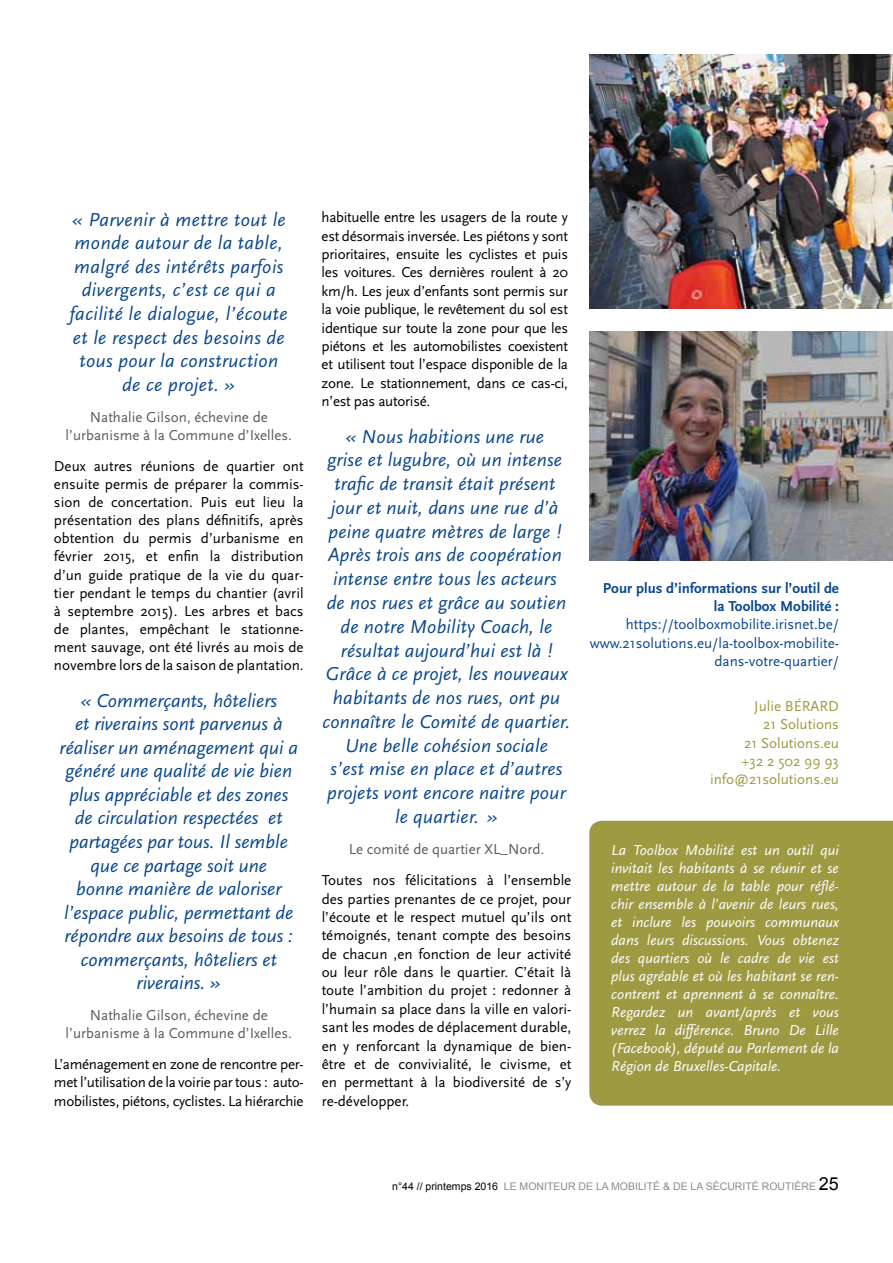
<style>
.page{position:relative;width:893px;height:1263px;background:#fff}
.page>*{position:absolute;margin:0;border:0;box-sizing:border-box;transform-origin:0 0}
.t1{font:italic 19.5px/23.5px "Scala Sans";letter-spacing:.01em;color:#0b488e;text-align:center}
.t2{font:15px/18.1px "Scala Sans";letter-spacing:-.01em;color:#000;text-align:justify}
.t3{font:italic 15px/18px "Scala Sans";color:#fff;text-align:justify}
.t4{font:15px/18.1px "Scala Sans";color:#5c5c5e;text-align:center}
.t5{font:15px/18.3px "Scala Sans";color:#0b488e;text-align:right}
.t6{font:15px/18.3px "Scala Sans";color:#9e9a41;text-align:right}
.t7{font:700 15px/18.3px "Scala Sans";color:#0b488e;text-align:right}
.t8{font:10.5px "Arial";color:#8b8c8f}
.s1{color:#000}
.s2{font-size:18px;color:#000}
</style>
<div class="page">
<img style="left:589px;top:332px;width:304px;height:228px">
<img style="left:589px;top:54px;width:304px;height:254px">
<div style="left:589px;top:821px;width:304px;height:285px;background:#9e9a41"></div>
<h1 class="t1" style="left:70px;top:208px;width:219px">« Parvenir à mettre tout le monde autour de la table, malgré des intérêts parfois divergents, c’est ce qui a facilité le dialogue, l’écoute et le respect des besoins de tous pour la construction de ce projet. »</h1>
<p class="t4" style="left:66px;top:408px;width:228px">N athalie Gilson, échevine de l’urbanisme à la Commune d’Ixelles.</p>
<p class="t2" style="left:54px;top:457px;width:251px">Deux autres réunions de quartier ont ensuite permis de préparer la commis&shy;sion de concertation. Puis eut lieu la présentation des plans définitifs, après obtention du permis d’urbanisme en février 2015, et enfin la distribution d’un guide pratique de la vie du quar&shy;tier pendant le temps du chantier (avril à septembre 2015). Les arbres et bacs de plantes, empêchant le stationne&shy;ment sauvage, ont été livrés au mois de novembre lors de la saison de plantation.</p>
<p class="t1" style="left:60px;top:689px;width:240px">« Commerçants, hôteliers<br>et riverains sont parvenus à réaliser un aménagement qui a généré une qualité de vie bien plus appréciable et des zones de circulation respectées et partagées par tous. Il semble que ce partage soit une<br>bonne manière de valoriser l’espace public, permettant de répondre aux besoins de tous : commerçants, hôteliers et riverains. »</p>
<p class="t4" style="left:66px;top:1006px;width:228px">N athalie Gilson, échevine de l’urbanisme à la Commune d’Ixelles.</p>
<p class="t2" style="left:54px;top:1056px;width:251px">L’aménagement en zone de rencontre per&shy;met l’utilisation de la voirie par tous : auto&shy;mobilistes, piétons, cyclistes. La hiérarchie</p>
<p class="t2" style="left:322px;top:209px;width:248px">habituelle entre les usagers de la route y est désormais inversée. Les piétons y sont prioritaires, ensuite les cyclistes et puis les voitures. Ces dernières roulent à 20 km/h. Les jeux d’enfants sont permis sur la voie publique, le revêtement du sol est identique sur toute la zone pour que les piétons et les automobilistes coexistent et utilisent tout l’espace disponible de la zone. Le stationnement, dans ce cas-ci, n’est pas autorisé.</p>
<p class="t1" style="left:323px;top:425px;width:249px">« Nous habitions une rue<br>grise et lugubre, où un intense trafic de transit était présent jour et nuit, dans une rue d’à peine quatre mètres de large !<br>Après trois ans de coopération intense entre tous les acteurs<br>de nos rues et grâce au soutien de notre Mobility Coach, le résultat aujourd’hui est là !<br>Grâce à ce projet, les nouveaux habitants de nos rues, ont pu connaître le Comité de quartier.<br>Une belle cohésion sociale<br>s’est mise en place et d’autres projets vont encore naitre pour le quartier. »</p>
<p class="t4" style="left:349px;top:840px;width:197px">Le comité de quartier XL_N ord.</p>
<p class="t2" style="left:322px;top:871px;width:251px">Toutes nos félicitations à l’ensemble des parties prenantes de ce projet, pour l’écoute et le respect mutuel qu’ils ont témoignés, tenant compte des besoins de chacun ,en fonction de leur activité ou leur rôle dans le quartier. C’était là toute l’ambition du projet : redonner à l’humain sa place dans la ville en valori&shy;sant les modes de déplacement durable, en y renforcant la dynamique de bien&shy;être et de convivialité, le civisme, et en permettant à la biodiversité de s’y re-développer.</p>
<p class="t7" style="left:603px;top:579px;width:238px">Pour plus d’informations sur l’outil de la Toolbox M obilité :</p>
<p class="t5" style="left:590px;top:615px;width:251px">https://toolboxmobilite.irisnet.be/ www.21solutions.eu/la-toolbox-mobilite&shy;dans-votre-quartier/</p>
<p class="t6" style="left:710px;top:697px;width:130px">Julie Bérard<br>21 Solutions<br>21 Solutions.eu<br>+32 2 502 99 93 info@21solutions.eu</p>
<p class="t3" style="left:611px;top:842px;width:229px">La Toolbox Mobilité est un outil qui invitait les habitants à se réunir et se mettre autour de la table pour réflé&shy;chir ensemble à l’avenir de leurs rues, et inclure les pouvoirs communaux dans leurs discussions. Vous obtenez des quartiers où le cadre de vie est plus agréable et où les habitant se ren&shy;contrent et aprennent à se connaître.<br>Regardez un avant/après et vous verrez la différence. Bruno De Lille (Facebook), député au Parlement de la Région de Bruxelles-Capitale.</p>
<p class="t8" style="left:392px;top:1179px;width:448px"><span class="s1">N°44 // PRINTEMPS 2016</span> LE MONITEUR DE LA MOBILITÉ &amp; DE LA SÉCURITÉ ROUTIÈRE <span class="s2">25</span></p>
</div>
